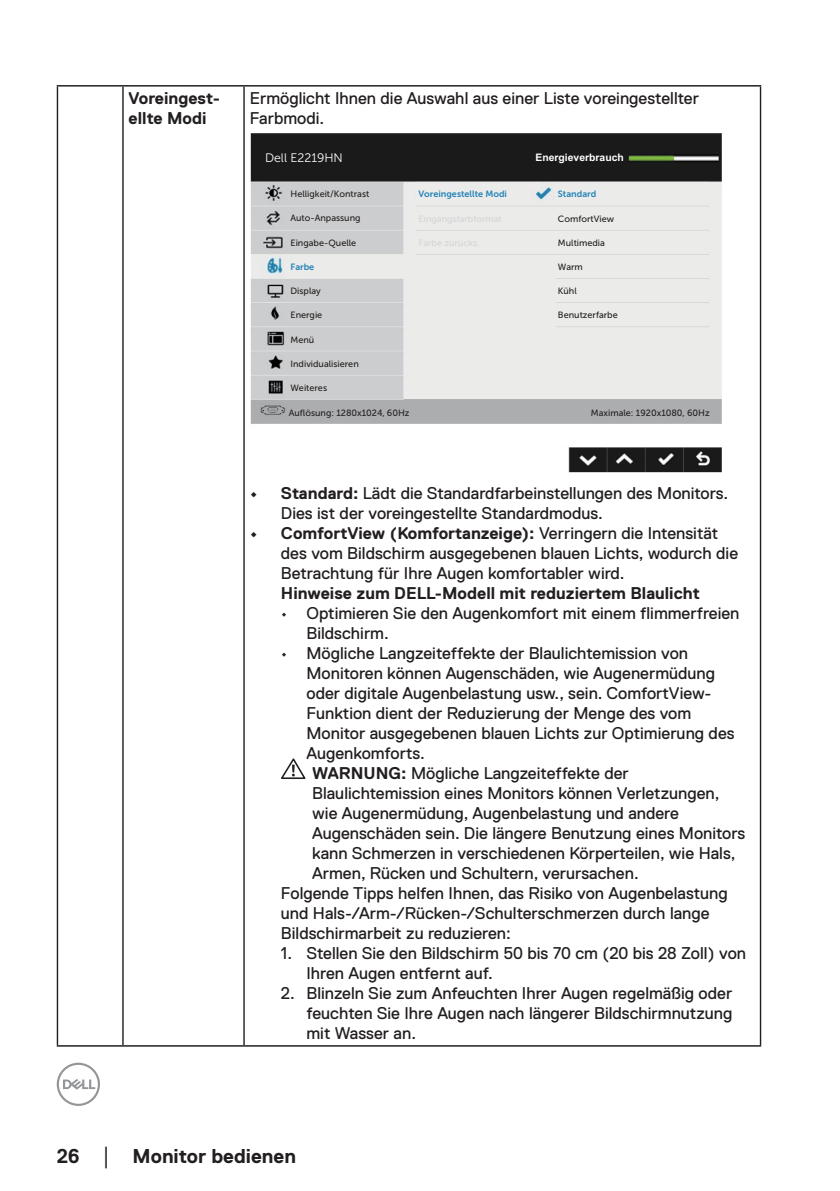
<style>
.page{position:relative;width:840px;height:1191px;background:#fff}
.page>*{position:absolute;margin:0;border:0;box-sizing:border-box;transform-origin:0 0}
.t1{font:700 20px "Dell Replica";color:#231f20}
.t2{font:17px/20px "Dell Replica";color:#231f20}
.t3{font:700 17px/20.4px "Dell Replica";color:#231f20}
.t4{font:12.4px "Museo Sans For Dell 300";color:#fff}
.t5{font:700 10.4px "Arial";color:#fff}
.t6{font:9px "Museo Sans For Dell 500";color:#231f20}
.t7{font:9px "Museo Sans For Dell 700";color:#2583b7}
.s1{font-weight:700}
.s2{font-family:"Times New Roman";font-weight:400;font-size:18px}
</style>
<div class="page">
<svg style="left:57px;top:1062px;width:43px;height:44px"></svg>
<hr style="left:57px;top:87px;width:1px;height:958px;background:#231f20">
<hr style="left:122px;top:87px;width:2px;height:958px;background:#231f20">
<hr style="left:243px;top:87px;width:1px;height:958px;background:#231f20">
<hr style="left:759px;top:87px;width:1px;height:958px;background:#231f20">
<hr style="left:123px;top:85px;width:121px;height:2px;background:#231f20">
<hr style="left:123px;top:1045px;width:121px;height:1px;background:#231f20">
<hr style="left:244px;top:85px;width:516px;height:2px;background:#231f20">
<hr style="left:244px;top:1045px;width:516px;height:1px;background:#231f20">
<hr style="left:57px;top:85px;width:66px;height:2px;background:#231f20">
<hr style="left:57px;top:1045px;width:66px;height:1px;background:#231f20">
<img style="left:250px;top:133px;width:471px;height:340px">
<div style="left:534px;top:145px;width:83px;height:29px;background:#1a1a1a"></div>
<div style="left:287px;top:403px;width:431px;height:19px;background:#abadaf"></div>
<div style="left:415px;top:185px;width:107px;height:19px;background:#ebebea"></div>
<div style="left:555px;top:185px;width:106px;height:19px;background:#ebebea"></div>
<div style="left:415px;top:208px;width:296px;height:20px;background:#ebebea"></div>
<div style="left:415px;top:232px;width:296px;height:20px;background:#ebebea"></div>
<div style="left:415px;top:256px;width:296px;height:20px;background:#ebebea"></div>
<div style="left:415px;top:281px;width:296px;height:20px;background:#ebebea"></div>
<div style="left:415px;top:305px;width:296px;height:20px;background:#ebebea"></div>
<div style="left:285px;top:185px;width:117px;height:18px;background:#cccdce"></div>
<div style="left:285px;top:234px;width:117px;height:18px;background:#cccdce"></div>
<div style="left:285px;top:258px;width:117px;height:18px;background:#ebebea"></div>
<div style="left:285px;top:282px;width:117px;height:18px;background:#cccdce"></div>
<div style="left:285px;top:307px;width:117px;height:18px;background:#cccdce"></div>
<div style="left:285px;top:331px;width:117px;height:18px;background:#cccdce"></div>
<div style="left:285px;top:355px;width:117px;height:18px;background:#cccdce"></div>
<div style="left:285px;top:379px;width:117px;height:18px;background:#cccdce"></div>
<div style="left:287px;top:208px;width:112px;height:20px;background:#cccdce"></div>
<div style="left:263px;top:151px;width:81px;height:15px;background:#1a1a1a"></div>
<svg style="left:281px;top:758px;width:24px;height:21px"></svg>
<p class="t3" style="left:129px;top:88px;width:93px">Voreingest&shy;ellte Modi</p>
<p class="t2" style="left:249px;top:88px;width:450px">Ermöglicht Ihnen die Auswahl aus einer Liste voreingestellter<br>Farbmodi.</p>
<p class="t4" style="left:265px;top:151px;width:79px">Dell E2219HN</p>
<p class="t7" style="left:418px;top:189px;width:90px">Voreingestellte Modi</p>
<p class="t7" style="left:557px;top:189px;width:40px">Standard</p>
<p class="t6" style="left:557px;top:213px;width:58px">ComfortView</p>
<p class="t6" style="left:557px;top:238px;width:49px">Multimedia</p>
<p class="t6" style="left:557px;top:262px;width:26px">Warm</p>
<p class="t6" style="left:557px;top:286px;width:20px">Kühl</p>
<p class="t6" style="left:557px;top:310px;width:61px">Benutzerfarbe</p>
<p class="t5" style="left:535px;top:151px;width:90px">Energieverbrauch</p>
<p class="t6" style="left:290px;top:189px;width:80px">Helligkeit/Kontrast</p>
<p class="t6" style="left:290px;top:213px;width:71px">Auto-Anpassung</p>
<p class="t6" style="left:290px;top:238px;width:67px">Eingabe-Quelle</p>
<p class="t7" style="left:290px;top:262px;width:25px">Farbe</p>
<p class="t6" style="left:290px;top:286px;width:32px">Display</p>
<p class="t6" style="left:290px;top:310px;width:33px">Energie</p>
<p class="t6" style="left:290px;top:334px;width:25px">Menü</p>
<p class="t6" style="left:290px;top:359px;width:70px">Individualisieren</p>
<p class="t6" style="left:290px;top:383px;width:38px">Weiteres</p>
<p class="t6" style="left:288px;top:408px;width:122px">Auflösung: 1280x1024, 60Hz</p>
<p class="t6" style="left:590px;top:408px;width:120px">Maximale: 1920x1080, 60Hz</p>
<p class="t2" style="left:281px;top:483px;width:448px;text-indent:-31px"><span class="s1">• Standard:</span> Lädt die Standardfarbeinstellungen des Monitors.<br>Dies ist der voreingestellte Standardmodus.</p>
<p class="t2" style="left:281px;top:523px;width:458px;text-indent:-31px"><span class="s1">• ComfortView (Komfortanzeige):</span> Verringern die Intensität des vom Bildschirm ausgegebenen blauen Lichts, wodurch die<br>Betrachtung für Ihre Augen komfortabler wird.</p>
<p class="t3" style="left:281px;top:583px;width:420px">Hinweise zum DELL-Modell mit reduziertem Blaulicht</p>
<p class="t2" style="left:306px;top:603px;width:434px;text-indent:-26px">• Optimieren Sie den Augenkomfort mit einem flimmerfreien<br>Bildschirm.</p>
<p class="t2" style="left:281px;top:643px;width:408px">• Mögliche Langzeiteffekte der Blaulichtemission von</p>
<p class="t2" style="left:306px;top:663px;width:410px">Monitoren können Augenschäden, wie Augenermüdung</p>
<p class="t2" style="left:306px;top:683px;width:406px">oder digitale Augenbelastung usw., sein. ComfortView-</p>
<p class="t2" style="left:306px;top:703px;width:386px">Funktion dient der Reduzierung der Menge des vom</p>
<p class="t2" style="left:306px;top:723px;width:429px">Monitor ausgegebenen blauen Lichts zur Optimierung des</p>
<p class="t2" style="left:306px;top:743px;width:120px">Augenkomforts.</p>
<p class="t2" style="left:312px;top:763px;width:318px"><span class="s1">WARNUNG:</span> Mögliche Langzeiteffekte der</p>
<p class="t2" style="left:312px;top:783px;width:408px">Blaulichtemission eines Monitors können Verletzungen,</p>
<p class="t2" style="left:312px;top:803px;width:368px">wie Augenermüdung, Augenbelastung und andere</p>
<p class="t2" style="left:312px;top:823px;width:434px">Augenschäden sein. Die längere Benutzung eines Monitors</p>
<p class="t2" style="left:312px;top:843px;width:424px">kann Schmerzen in verschiedenen Körperteilen, wie Hals,</p>
<p class="t2" style="left:312px;top:863px;width:328px">Armen, Rücken und Schultern, verursachen.</p>
<p class="t2" style="left:281px;top:883px;width:448px">Folgende Tipps helfen Ihnen, das Risiko von Augenbelastung</p>
<p class="t2" style="left:281px;top:903px;width:430px">und Hals-/Arm-/Rücken-/Schulterschmerzen durch lange</p>
<p class="t2" style="left:281px;top:923px;width:231px">Bildschirmarbeit zu reduzieren:</p>
<p class="t2" style="left:306px;top:943px;width:441px;text-indent:-26px">1. Stellen Sie den Bildschirm 50 bis 70 cm (20 bis 28 Zoll) von<br>Ihren Augen entfernt auf.</p>
<p class="t2" style="left:306px;top:983px;width:427px;text-align:justify;text-indent:-26px">2. Blinzeln Sie zum Anfeuchten Ihrer Augen regelmäßig oder feuchten Sie Ihre Augen nach längerer Bildschirmnutzung mit Wasser an.</p>
<p class="t1" style="left:57px;top:1144px;width:240px">26 <span class="s2">│</span> Monitor bedienen</p>
</div>
